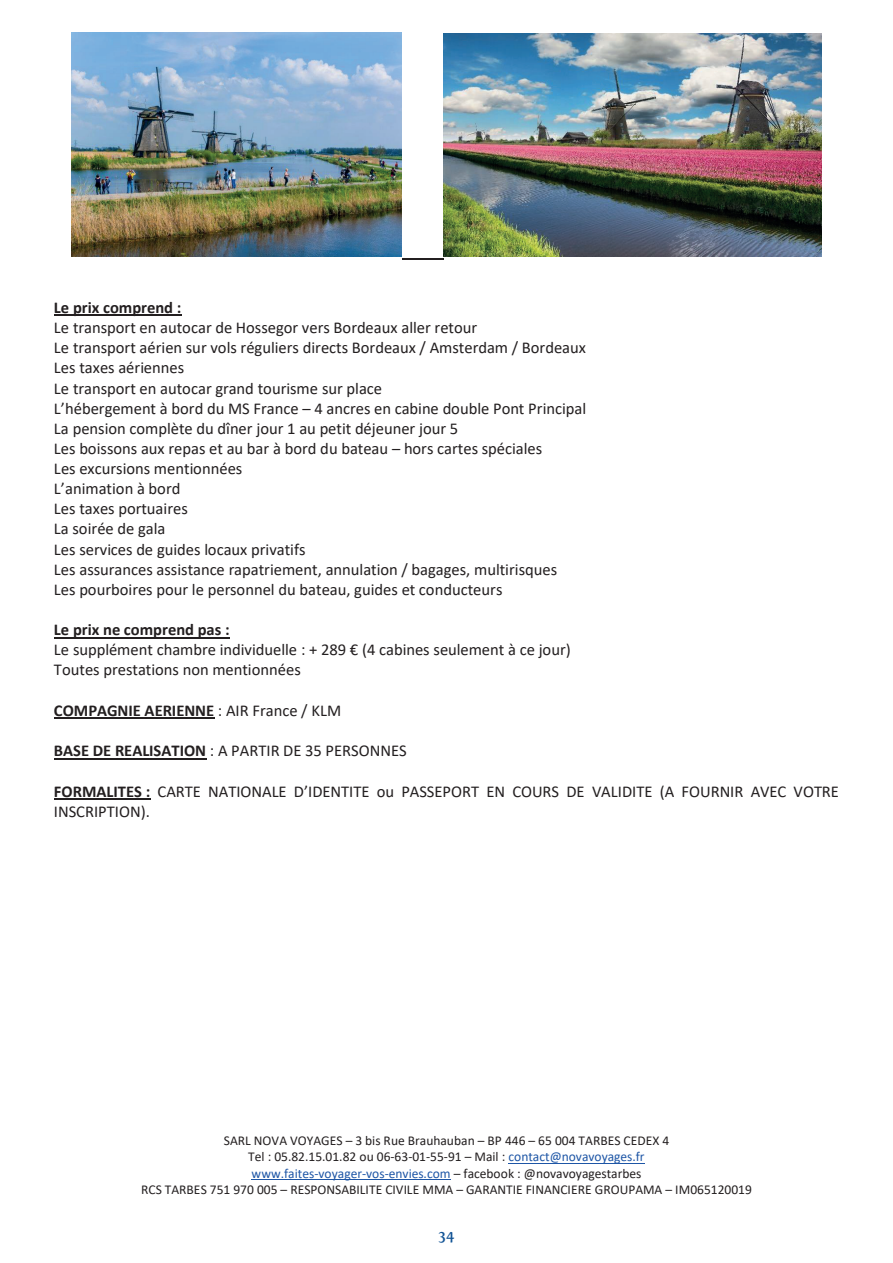
<style>
.page{position:relative;width:893px;height:1263px;background:#fff}
.page>*{position:absolute;margin:0;border:0;box-sizing:border-box;transform-origin:0 0}
.t1{font:16.5px/20.1px "Calibri";color:#231f20}
.t2{font:700 16.5px "Calibri";color:#231f20}
.t3{font:15px "Fertigo Pro";color:#145596}
.t4{font:13.5px/16.5px "Calibri";color:#231f20;text-align:center}
.s1{font-weight:400}
.s2{font-weight:700}
.s3{color:#1e56a6}
</style>
<div class="page">
<hr style="left:508px;top:1163px;width:137px;height:1px;background:#1e56a6">
<hr style="left:252px;top:1179px;width:199px;height:1px;background:#1e56a6">
<hr style="left:402px;top:259px;width:41px;height:1px;background:#231f20">
<hr style="left:54px;top:315px;width:127px;height:1px;background:#231f20">
<hr style="left:54px;top:637px;width:176px;height:1px;background:#231f20">
<hr style="left:54px;top:718px;width:160px;height:1px;background:#231f20">
<hr style="left:54px;top:758px;width:152px;height:1px;background:#231f20">
<hr style="left:54px;top:798px;width:96px;height:1px;background:#231f20">
<img style="left:72px;top:32px;width:330px;height:224px">
<img style="left:443px;top:33px;width:378px;height:224px">
<p class="t2" style="left:54px;top:296px;width:129px">Le prix comprend :</p>
<p class="t1" style="left:54px;top:317px;width:534px">Le transport en autocar de Hossegor vers Bordeaux aller retour<br>Le transport aérien sur vols réguliers directs Bordeaux / Amsterdam / Bordeaux Les taxes aériennes<br>Le transport en autocar grand tourisme sur place<br>L’hébergement à bord du MS France – 4 ancres en cabine double Pont Principal La pension complète du dîner jour 1 au petit déjeuner jour 5<br>Les boissons aux repas et au bar à bord du bateau – hors cartes spéciales<br>Les excursions mentionnées<br>L’animation à bord<br>Les taxes portuaires<br>La soirée de gala<br>Les services de guides locaux privatifs<br>Les assurances assistance rapatriement, annulation / bagages, multirisques<br>Les pourboires pour le personnel du bateau, guides et conducteurs</p>
<p class="t2" style="left:54px;top:618px;width:177px">Le prix ne comprend pas :</p>
<p class="t1" style="left:54px;top:639px;width:518px">Le supplément chambre individuelle : + 289 € (4 cabines seulement à ce jour)<br>Toutes prestations non mentionnées</p>
<p class="t2" style="left:54px;top:699px;width:289px">COMPAGNIE AERIENNE <span class="s1">: AIR France / KLM</span></p>
<p class="t1" style="left:54px;top:740px;width:354px"><span class="s2">BASE DE REALISATION</span> : A PARTIR DE 35 PERSONNES</p>
<p class="t1" style="left:54px;top:780px;width:786px"><span class="s2">FORMALITES :</span> CARTE NATIONALE D’IDENTITE ou PASSEPORT EN COURS DE VALIDITE (A FOURNIR AVEC VOTRE<br>INSCRIPTION).</p>
<p class="t4" style="left:141px;top:1132px;width:612px">SARL NOVA VOYAGES – 3 bis Rue Brauhauban – BP 446 – 65 004 TARBES CEDEX 4<br>Tel : 05.82.15.01.82 ou 06-63-01-55-91 – Mail : <span class="s3">contact@novavoyages.fr<br>www.faites-voyager-vos-envies.com</span> – facebook : @novavoyagestarbes<br>RCS TARBES 751 970 005 – RESPONSABILITE CIVILE MMA – GARANTIE FINANCIERE GROUPAMA – IM065120019</p>
<p class="t3" style="left:438px;top:1226px;width:18px">34</p>
</div>
